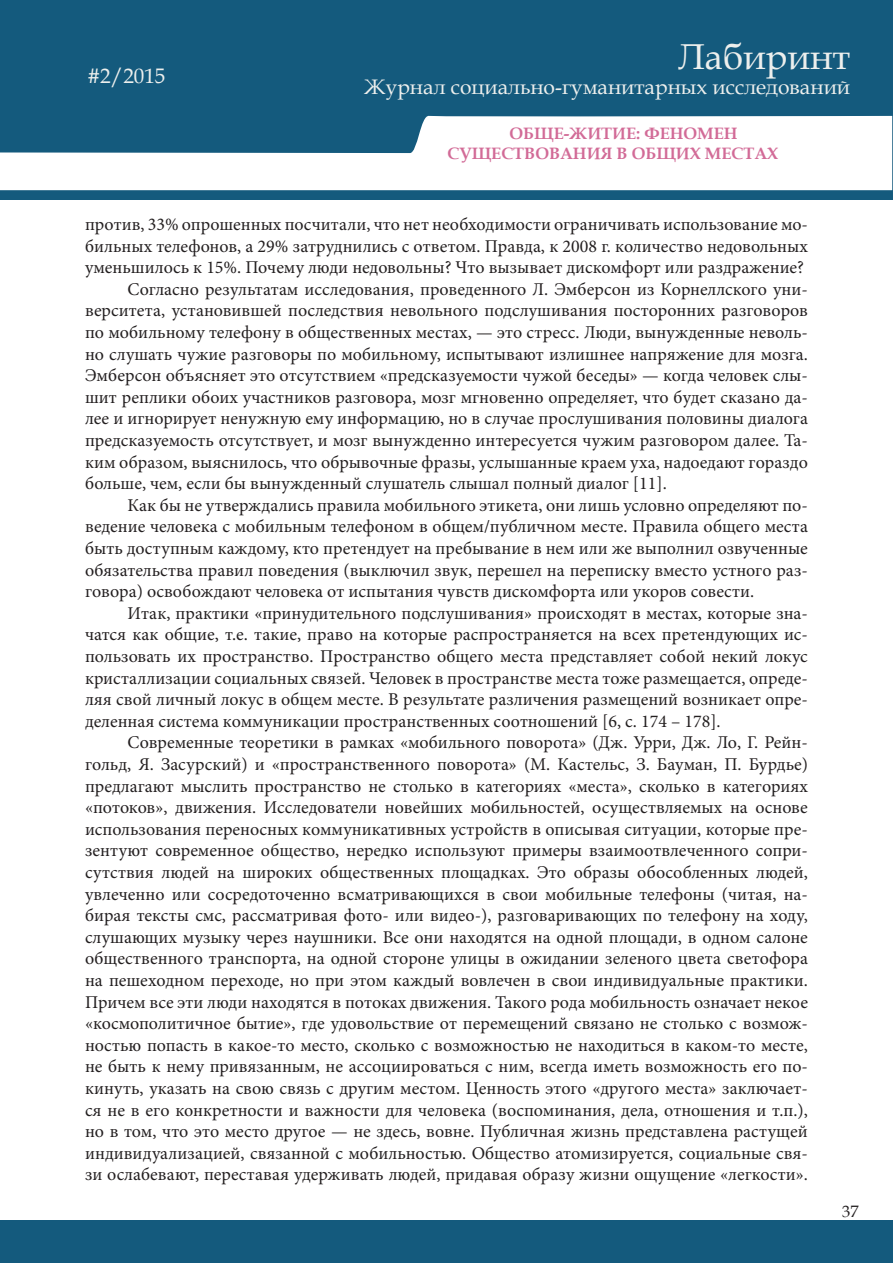
<style>
.page{position:relative;width:893px;height:1263px;background:#fff}
.page>*{position:absolute;margin:0;border:0;box-sizing:border-box;transform-origin:0 0}
.t1{font:36px "Book Antiqua";color:#edefed}
.t2{font:21px "Book Antiqua";color:#edefed}
.t3{font:18px "Minion Pro";color:#231f20}
.t4{font:700 16.5px/19.8px "Book Antiqua";color:#d26b97}
.t5{font:16.5px "Book Antiqua";color:#231f20}
</style>
<div class="page">
<div style="left:0;top:1px;width:892px;height:1261px;background:#145a7d"></div>
<hr style="left:0;top:200px;width:1px;height:1020px;background:#fff">
<div style="left:1px;top:200px;width:891px;height:1020px;background:#fff"></div>
<svg style="left:0;top:115px;width:892px;height:75px;fill:#fff"></svg>
<p class="t2" style="left:87px;top:61px;width:79px">#2/2015</p>
<p class="t2" style="left:100px;top:61px;width:12px">1</p>
<p class="t2" style="left:155px;top:61px;width:12px">4</p>
<h1 class="t1" style="left:678px;top:31px;width:173px">Лабиринт</h1>
<p class="t2" style="left:364px;top:72px;width:487px">Журнал социально-гуманитарных исследований</p>
<p class="t4" style="left:447px;top:124px;width:332px;text-indent:62px">ОБЩЕ-ЖИТИЕ: ФЕНОМЕН<br>СУЩЕСТВОВАНИЯ В ОБЩИХ МЕСТАХ</p>
<p class="t3" style="left:85px;top:212px;width:724px">против, 33% опрошенных посчитали, что нет необходимости ограничивать использование мо-</p>
<p class="t3" style="left:85px;top:234px;width:724px">бильных телефонов, а 29% затруднились с ответом. Правда, к 2008 г. количество недовольных</p>
<p class="t3" style="left:85px;top:255px;width:720px">уменьшилось к 15%. Почему люди недовольны? Что вызывает дискомфорт или раздражение?</p>
<p class="t3" style="left:128px;top:277px;width:682px">Согласно результатам исследования, проведенного Л. Эмберсон из Корнеллского уни-</p>
<p class="t3" style="left:85px;top:299px;width:724px">верситета, установившей последствия невольного подслушивания посторонних разговоров</p>
<p class="t3" style="left:85px;top:320px;width:724px">по мобильному телефону в общественных местах, — это стресс. Люди, вынужденные неволь-</p>
<p class="t3" style="left:85px;top:342px;width:724px">но слушать чужие разговоры по мобильному, испытывают излишнее напряжение для мозга.</p>
<p class="t3" style="left:85px;top:363px;width:724px">Эмберсон объясняет это отсутствием «предсказуемости чужой беседы» — когда человек слы-</p>
<p class="t3" style="left:85px;top:385px;width:724px">шит реплики обоих участников разговора, мозг мгновенно определяет, что будет сказано да-</p>
<p class="t3" style="left:85px;top:407px;width:724px">лее и игнорирует ненужную ему информацию, но в случае прослушивания половины диалога</p>
<p class="t3" style="left:85px;top:428px;width:724px">предсказуемость отсутствует, и мозг вынужденно интересуется чужим разговором далее. Та-</p>
<p class="t3" style="left:85px;top:450px;width:724px">ким образом, выяснилось, что обрывочные фразы, услышанные краем уха, надоедают гораздо</p>
<p class="t3" style="left:85px;top:471px;width:583px">больше, чем, если бы вынужденный слушатель слышал полный диалог [11].</p>
<p class="t3" style="left:128px;top:493px;width:682px">Как бы не утверждались правила мобильного этикета, они лишь условно определяют по-</p>
<p class="t3" style="left:85px;top:515px;width:724px">ведение человека с мобильным телефоном в общем/публичном месте. Правила общего места</p>
<p class="t3" style="left:85px;top:536px;width:724px">быть доступным каждому, кто претендует на пребывание в нем или же выполнил озвученные</p>
<p class="t3" style="left:85px;top:558px;width:724px">обязательства правил поведения (выключил звук, перешел на переписку вместо устного раз-</p>
<p class="t3" style="left:85px;top:579px;width:671px">говора) освобождают человека от испытания чувств дискомфорта или укоров совести.</p>
<p class="t3" style="left:128px;top:601px;width:682px">Итак, практики «принудительного подслушивания» происходят в местах, которые зна-</p>
<p class="t3" style="left:85px;top:623px;width:724px">чатся как общие, т.е. такие, право на которые распространяется на всех претендующих ис-</p>
<p class="t3" style="left:85px;top:644px;width:724px">пользовать их пространство. Пространство общего места представляет собой некий локус</p>
<p class="t3" style="left:85px;top:666px;width:724px">кристаллизации социальных связей. Человек в пространстве места тоже размещается, опреде-</p>
<p class="t3" style="left:85px;top:687px;width:724px">ляя свой личный локус в общем месте. В результате различения размещений возникает опре-</p>
<p class="t3" style="left:85px;top:709px;width:637px">деленная система коммуникации пространственных соотношений [6, c. 174 – 178].</p>
<p class="t3" style="left:128px;top:731px;width:682px">Современные теоретики в рамках «мобильного поворота» (Дж. Урри, Дж. Ло, Г. Рейн-</p>
<p class="t3" style="left:85px;top:752px;width:724px">гольд, Я. Засурский) и «пространственного поворота» (М. Кастельс, З. Бауман, П. Бурдье)</p>
<p class="t3" style="left:85px;top:774px;width:724px">предлагают мыслить пространство не столько в категориях «места», сколько в категориях</p>
<p class="t3" style="left:85px;top:795px;width:724px">«потоков», движения. Исследователи новейших мобильностей, осуществляемых на основе</p>
<p class="t3" style="left:85px;top:817px;width:724px">использования переносных коммуникативных устройств в описывая ситуации, которые пре-</p>
<p class="t3" style="left:85px;top:839px;width:724px">зентуют современное общество, нередко используют примеры взаимоотвлеченного сопри-</p>
<p class="t3" style="left:85px;top:860px;width:724px">сутствия людей на широких общественных площадках. Это образы обособленных людей,</p>
<p class="t3" style="left:85px;top:882px;width:724px">увлеченно или сосредоточенно всматривающихся в свои мобильные телефоны (читая, на-</p>
<p class="t3" style="left:85px;top:903px;width:724px">бирая тексты смс, рассматривая фото- или видео-), разговаривающих по телефону на ходу,</p>
<p class="t3" style="left:85px;top:925px;width:724px">слушающих музыку через наушники. Все они находятся на одной площади, в одном салоне</p>
<p class="t3" style="left:85px;top:947px;width:724px">общественного транспорта, на одной стороне улицы в ожидании зеленого цвета светофора</p>
<p class="t3" style="left:85px;top:968px;width:724px">на пешеходном переходе, но при этом каждый вовлечен в свои индивидуальные практики.</p>
<p class="t3" style="left:85px;top:990px;width:724px">Причем все эти люди находятся в потоках движения. Такого рода мобильность означает некое</p>
<p class="t3" style="left:85px;top:1011px;width:724px">«космополитичное бытие», где удовольствие от перемещений связано не столько с возмож-</p>
<p class="t3" style="left:85px;top:1033px;width:724px">ностью попасть в какое-то место, сколько с возможностью не находиться в каком-то месте,</p>
<p class="t3" style="left:85px;top:1055px;width:724px">не быть к нему привязанным, не ассоциироваться с ним, всегда иметь возможность его по-</p>
<p class="t3" style="left:85px;top:1076px;width:724px">кинуть, указать на свою связь с другим местом. Ценность этого «другого места» заключает-</p>
<p class="t3" style="left:85px;top:1098px;width:724px">ся не в его конкретности и важности для человека (воспоминания, дела, отношения и т.п.),</p>
<p class="t3" style="left:85px;top:1119px;width:724px">но в том, что это место другое — не здесь, вовне. Публичная жизнь представлена растущей</p>
<p class="t3" style="left:85px;top:1141px;width:724px">индивидуализацией, связанной с мобильностью. Общество атомизируется, социальные свя-</p>
<p class="t3" style="left:85px;top:1163px;width:724px">зи ослабевают, переставая удерживать людей, придавая образу жизни ощущение «легкости».</p>
<p class="t5" style="left:842px;top:1200px;width:18px">37</p>
</div>
